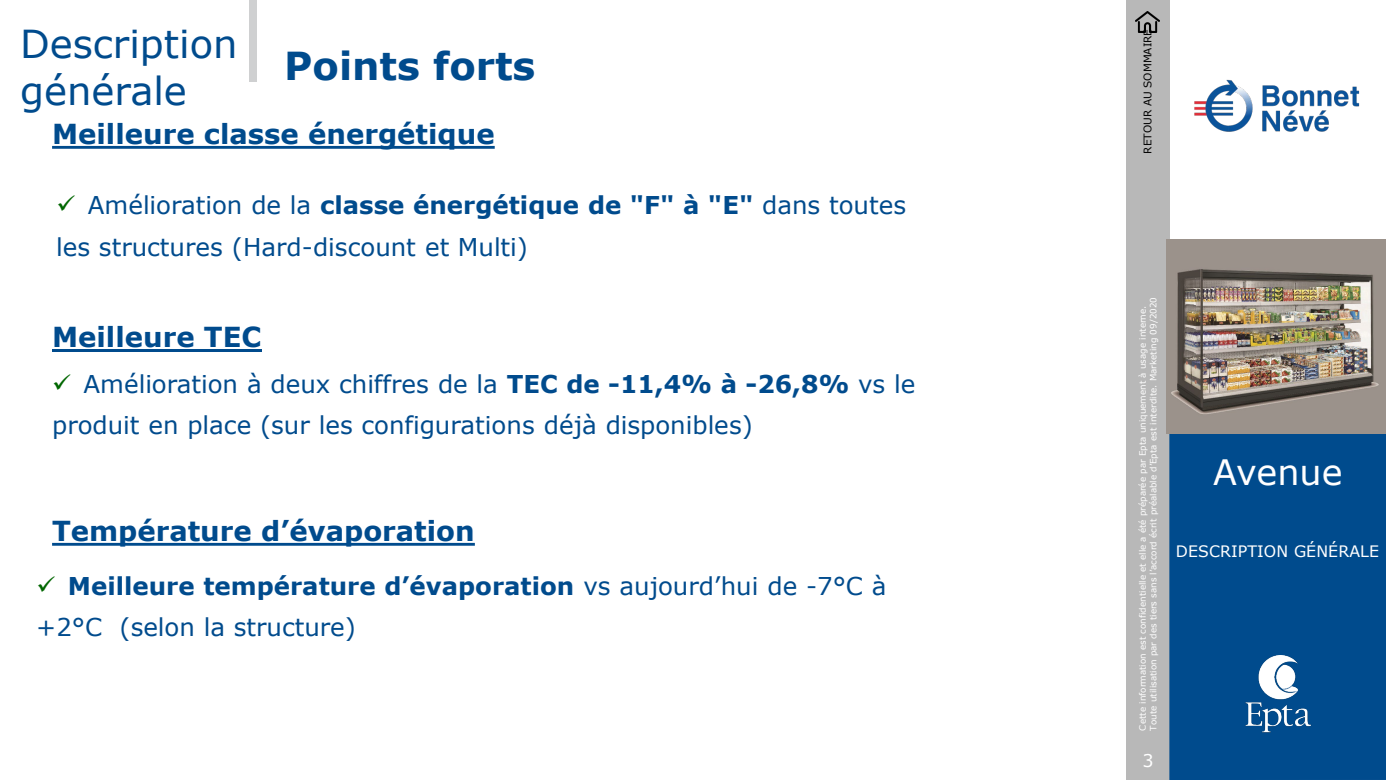
<style>
.page{position:relative;width:1386px;height:780px;background:#fff}
.page>*{position:absolute;margin:0;border:0;box-sizing:border-box;transform-origin:0 0}
.t1{font:38.5px/46.2px "Verdana";color:#004b8d}
.t2{font:700 38.5px "Verdana";color:#004b8d}
.t3{font:35px "Verdana";color:#fff}
.t4{font:700 27.47px "Verdana";color:#004b8d}
.t5{font:24.5px/41.1px "Verdana";color:#004b8d}
.t6{font:17.5px "Verdana";color:#fff}
.t7{font:15.75px "Verdana";letter-spacing:.005em;color:#fff}
.t8{font:10.5px "Verdana";color:#000}
.t9{font:8.75px/10.5px "Verdana";letter-spacing:.005em;color:#fff}
.s1{color:#060}
.s2{font-weight:700}
</style>
<div class="page">
<div style="left:1126px;top:0;width:43px;height:779px;background:#b8b8b8"></div>
<div style="left:1169px;top:433px;width:216px;height:346px;background:#004b8d"></div>
<img style="left:1245px;top:655px;width:67px;height:78px">
<img style="left:1135px;top:12px;width:24px;height:21px">
<img style="left:1166px;top:239px;width:219px;height:194px">
<img style="left:1169px;top:0;width:191px;height:215px">
<div style="left:250px;top:0;width:7px;height:82px;background:#cfd0d1"></div>
<svg style="left:52px;top:146px;width:442px;height:3px"></svg>
<hr style="left:52px;top:348px;width:209px;height:3px;background:#004b8d">
<svg style="left:52px;top:542px;width:423px;height:3px"></svg>
<h1 class="t1" style="left:20px;top:21px;width:219px">Description générale</h1>
<h1 class="t2" style="left:284px;top:39px;width:253px">Points forts</h1>
<p class="t4" style="left:52px;top:114px;width:444px">Meilleure classe énergétique</p>
<p class="t5" style="left:56px;top:184px;width:851px"><span class="s1">✓</span> Amélioration de la <span class="s2">classe énergétique de "F" à "E"</span> dans toutes les structures (Hard-discount et Multi)</p>
<p class="t4" style="left:52px;top:317px;width:211px">Meilleure TEC</p>
<p class="t5" style="left:52px;top:363px;width:864px"><span class="s1">✓</span> Amélioration à deux chiffres de la <span class="s2">TEC de -11,4% à -26,8%</span> vs le produit en place (sur les configurations déjà disponibles)</p>
<p class="t4" style="left:52px;top:511px;width:424px">Température d’évaporation</p>
<p class="t5" style="left:36px;top:564px;width:851px"><span class="s1">✓</span> <span class="s2">Meilleure température d’évaporation</span> vs aujourd’hui de -7°C à +2°C (selon la structure)</p>
<p class="t8" style="left:1140px;top:153px;width:126px;rotate:-90deg">RETOUR AU SOMMAIRE</p>
<p class="t9" style="left:1137px;top:730px;width:434px;rotate:-90deg">Cette information est confidentielle et elle a été préparée par Epta uniquement à usage interne.<br>Toute utilisation par des tiers sans l’accord écrit préalable d’Epta est interdite. Marketing 09/2020</p>
<p class="t6" style="left:1142px;top:748px;width:13px">3</p>
<h2 class="t3" style="left:1212px;top:448px;width:131px">Avenue</h2>
<p class="t7" style="left:1175px;top:539px;width:205px">DESCRIPTION GÉNÉRALE</p>
</div>
